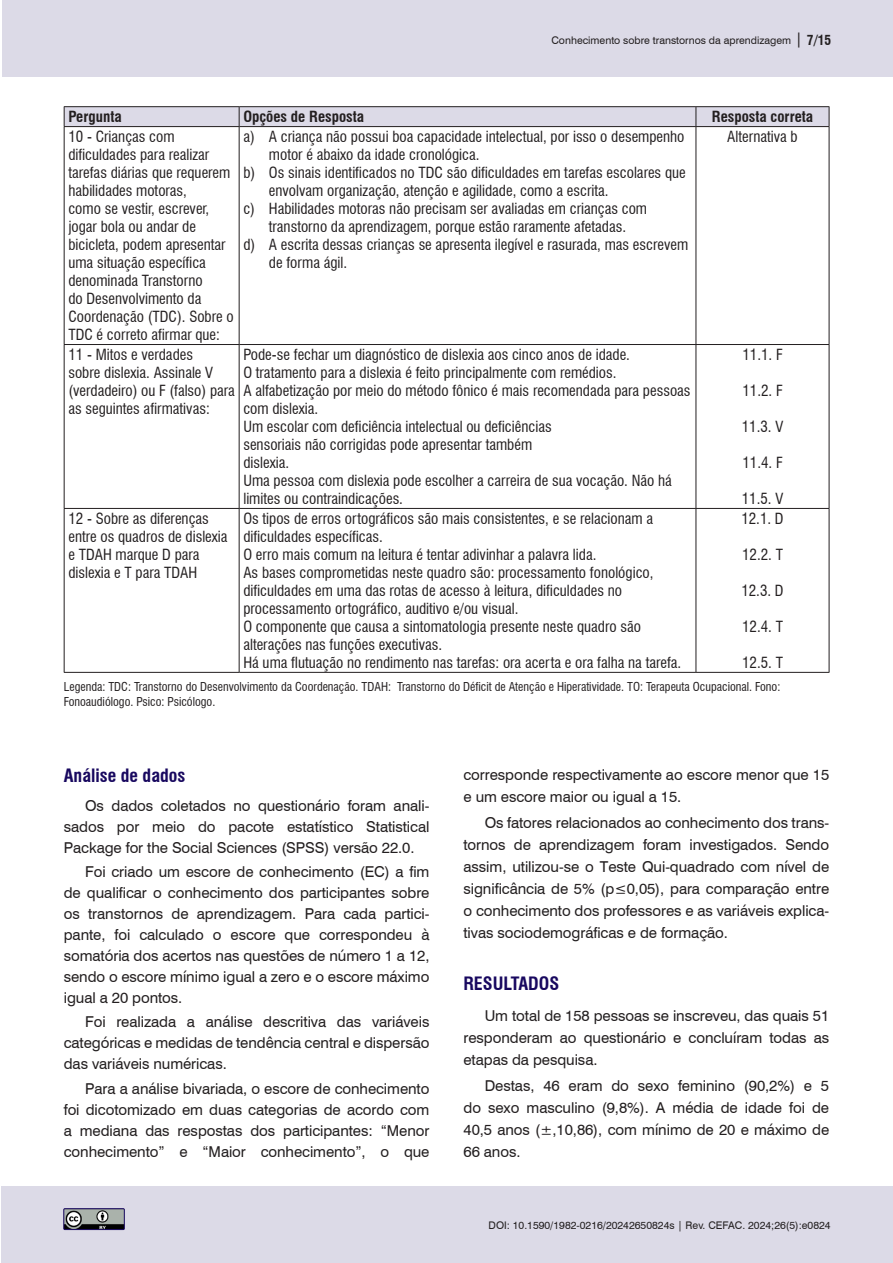
<style>
.page{position:relative;width:893px;height:1263px;background:#fff}
.page>*{position:absolute;margin:0;border:0;box-sizing:border-box;transform-origin:0 0}
.Nivel_2{font:700 condensed 18px "Swiss 721 BT";color:#18085f}
.Nivel_1{font:700 condensed 18px "Swiss 721 BT";color:#18085f}
.t1{font:condensed 15px/18px "Swiss 721 BT";color:#231f20}
.Corpo_do_texto{font:15px/21px "Swiss 721 BT";letter-spacing:-.005em;color:#231f20;text-align:justify}
.Texto_tabelas{font:700 condensed 15px "Swiss 721 BT";color:#231f20}
.Legendas{font:condensed 12px/14.4px "Swiss 721 BT";color:#231f20}
.t2{font:10.5px "Swiss 721 BT";color:#231f20}
.s1{font-size:15px}
.s2{font-weight:700;font-stretch:condensed;font-size:13.5px}
</style>
<div class="page">
<div style="left:1px;top:1186px;width:892px;height:77px;background:#dcdae7"></div>
<div style="left:2px;top:0;width:891px;height:77px;background:#dcdae7"></div>
<img style="left:65px;top:1210px;width:58px;height:18px">
<div style="left:63px;top:1208px;width:62px;height:22px;border:1px solid #18085f"></div>
<hr style="left:64px;top:106px;width:175px;height:1px;background:#231f20">
<hr style="left:239px;top:106px;width:457px;height:1px;background:#231f20">
<hr style="left:696px;top:106px;width:133px;height:1px;background:#231f20">
<div style="left:64px;top:107px;width:766px;height:20px;background:#dcdae7"></div>
<hr style="left:64px;top:126px;width:175px;height:1px;background:#231f20">
<hr style="left:239px;top:126px;width:457px;height:1px;background:#231f20">
<hr style="left:696px;top:126px;width:133px;height:1px;background:#231f20">
<hr style="left:64px;top:127px;width:1px;height:217px;background:#231f20">
<hr style="left:239px;top:127px;width:1px;height:217px;background:#231f20">
<hr style="left:696px;top:127px;width:1px;height:217px;background:#231f20">
<hr style="left:829px;top:127px;width:1px;height:217px;background:#231f20">
<hr style="left:64px;top:344px;width:175px;height:1px;background:#231f20">
<hr style="left:64px;top:345px;width:1px;height:163px;background:#231f20">
<hr style="left:239px;top:344px;width:457px;height:1px;background:#231f20">
<hr style="left:239px;top:345px;width:1px;height:163px;background:#231f20">
<hr style="left:696px;top:344px;width:133px;height:1px;background:#231f20">
<hr style="left:696px;top:345px;width:1px;height:163px;background:#231f20">
<hr style="left:829px;top:345px;width:1px;height:163px;background:#231f20">
<hr style="left:64px;top:508px;width:175px;height:1px;background:#231f20">
<hr style="left:64px;top:509px;width:1px;height:163px;background:#231f20">
<hr style="left:239px;top:508px;width:457px;height:1px;background:#231f20">
<hr style="left:239px;top:509px;width:1px;height:163px;background:#231f20">
<hr style="left:696px;top:508px;width:133px;height:1px;background:#231f20">
<hr style="left:696px;top:509px;width:1px;height:163px;background:#231f20">
<hr style="left:829px;top:509px;width:1px;height:163px;background:#231f20">
<hr style="left:64px;top:672px;width:175px;height:1px;background:#231f20">
<hr style="left:239px;top:672px;width:457px;height:1px;background:#231f20">
<hr style="left:696px;top:672px;width:133px;height:1px;background:#231f20">
<p class="t2" style="left:551px;top:33px;width:281px">Conhecimento sobre transtornos da aprendizagem <span class="s1">|</span> <span class="s2">7/15</span></p>
<p class="Texto_tabelas" style="left:68px;top:108px;width:55px">Pergunta</p>
<p class="Texto_tabelas" style="left:243px;top:108px;width:122px">Opções de Resposta</p>
<p class="Texto_tabelas" style="left:712px;top:108px;width:103px">Resposta correta</p>
<p class="t1" style="left:68px;top:128px;width:167px">10 - Crianças com dificuldades para realizar tarefas diárias que requerem habilidades motoras,<br>como se vestir, escrever, jogar bola ou andar de bicicleta, podem apresentar uma situação específica denominada Transtorno<br>do Desenvolvimento da<br>Coordenação (TDC). Sobre o<br>TDC é correto afirmar que:</p>
<p class="t1" style="left:269px;top:128px;width:417px;text-indent:-26px">a) A criança não possui boa capacidade intelectual, por isso o desempenho motor é abaixo da idade cronológica.</p>
<p class="t1" style="left:727px;top:128px;width:72px">Alternativa b</p>
<p class="t1" style="left:269px;top:164px;width:418px;text-indent:-26px">b) Os sinais identificados no TDC são dificuldades em tarefas escolares que envolvam organização, atenção e agilidade, como a escrita.</p>
<p class="t1" style="left:243px;top:200px;width:405px;text-align:center">c) Habilidades motoras não precisam ser avaliadas em crianças com transtorno da aprendizagem, porque estão raramente afetadas.</p>
<p class="t1" style="left:269px;top:236px;width:421px;text-indent:-26px">d) A escrita dessas crianças se apresenta ilegível e rasurada, mas escrevem de forma ágil.</p>
<p class="t1" style="left:68px;top:346px;width:168px">11 - Mitos e verdades<br>sobre dislexia. Assinale V (verdadeiro) ou F (falso) para as seguintes afirmativas:</p>
<p class="t1" style="left:243px;top:346px;width:388px">Pode-se fechar um diagnóstico de dislexia aos cinco anos de idade.</p>
<p class="t1" style="left:243px;top:364px;width:375px">O tratamento para a dislexia é feito principalmente com remédios.</p>
<p class="t1" style="left:243px;top:382px;width:449px">A alfabetização por meio do método fônico é mais recomendada para pessoas com dislexia.</p>
<p class="t1" style="left:243px;top:418px;width:310px">Um escolar com deficiência intelectual ou deficiências sensoriais não corrigidas pode apresentar também dislexia.</p>
<p class="t1" style="left:243px;top:472px;width:430px">Uma pessoa com dislexia pode escolher a carreira de sua vocação. Não há limites ou contraindicações.</p>
<p class="t1" style="left:742px;top:346px;width:42px">11.1. F</p>
<p class="t1" style="left:742px;top:382px;width:42px">11.2. F</p>
<p class="t1" style="left:742px;top:418px;width:43px">11.3. V</p>
<p class="t1" style="left:742px;top:454px;width:42px">11.4. F</p>
<p class="t1" style="left:742px;top:490px;width:43px">11.5. V</p>
<p class="t1" style="left:68px;top:510px;width:161px">12 - Sobre as diferenças entre os quadros de dislexia e TDAH marque D para dislexia e T para TDAH</p>
<p class="t1" style="left:243px;top:510px;width:411px">Os tipos de erros ortográficos são mais consistentes, e se relacionam a dificuldades específicas.</p>
<p class="t1" style="left:741px;top:510px;width:44px">12.1. D</p>
<p class="t1" style="left:742px;top:546px;width:42px">12.2. T</p>
<p class="t1" style="left:741px;top:582px;width:44px">12.3. D</p>
<p class="t1" style="left:742px;top:618px;width:42px">12.4. T</p>
<p class="t1" style="left:742px;top:654px;width:42px">12.5. T</p>
<p class="Legendas" style="left:64px;top:680px;width:718px">Legenda: TDC: Transtorno do Desenvolvimento da Coordenação. TDAH: Transtorno do Déficit de Atenção e Hiperatividade. TO: Terapeuta Ocupacional. Fono:<br>Fonoaudiólogo. Psico: Psicólogo.</p>
<p class="t1" style="left:243px;top:546px;width:355px">O erro mais comum na leitura é tentar adivinhar a palavra lida.</p>
<p class="t1" style="left:243px;top:564px;width:412px">As bases comprometidas neste quadro são: processamento fonológico, dificuldades em uma das rotas de acesso à leitura, dificuldades no processamento ortográfico, auditivo e/ou visual.</p>
<p class="t1" style="left:243px;top:618px;width:399px">O componente que causa a sintomatologia presente neste quadro são alterações nas funções executivas.</p>
<p class="t1" style="left:243px;top:654px;width:439px">Há uma flutuação no rendimento nas tarefas: ora acerta e ora falha na tarefa.</p>
<p class="Nivel_2" style="left:64px;top:765px;width:123px">Análise de dados</p>
<p class="Corpo_do_texto" style="left:64px;top:794px;width:367px;text-indent:21px">Os dados coletados no questionário foram anali&shy;sados por meio do pacote estatístico Statistical Package for the Social Sciences (SPSS) versão 22.0.</p>
<p class="Corpo_do_texto" style="left:64px;top:860px;width:367px;text-indent:21px">Foi criado um escore de conhecimento (EC) a fim de qualificar o conhecimento dos participantes sobre os transtornos de aprendizagem. Para cada partici&shy;pante, foi calculado o escore que correspondeu à somatória dos acertos nas questões de número 1 a 12, sendo o escore mínimo igual a zero e o escore máximo igual a 20 pontos.</p>
<p class="Corpo_do_texto" style="left:64px;top:1011px;width:367px;text-indent:21px">Foi realizada a análise descritiva das variáveis categóricas e medidas de tendência central e dispersão das variáveis numéricas.</p>
<p class="Corpo_do_texto" style="left:64px;top:1077px;width:367px;text-indent:21px">Para a análise bivariada, o escore de conhecimento foi dicotomizado em duas categorias de acordo com a mediana das respostas dos participantes: “Menor conhecimento” e “Maior conhecimento”, o que</p>
<p class="Corpo_do_texto" style="left:463px;top:763px;width:367px;line-height:21.9px">corresponde respectivamente ao escore menor que 15 e um escore maior ou igual a 15.</p>
<p class="Corpo_do_texto" style="left:463px;top:811px;width:367px;line-height:21.9px;text-indent:21px">Os fatores relacionados ao conhecimento dos trans&shy;tornos de aprendizagem foram investigados. Sendo assim, utilizou-se o Teste Qui-quadrado com nível de significância de 5% (p≤0,05), para comparação entre o conhecimento dos professores e as variáveis explica&shy;tivas sociodemográficas e de formação.</p>
<p class="Nivel_1" style="left:463px;top:973px;width:97px">RESULTADOS</p>
<p class="Corpo_do_texto" style="left:463px;top:1004px;width:367px;line-height:21.9px;text-indent:21px">Um total de 158 pessoas se inscreveu, das quais 51 responderam ao questionário e concluíram todas as etapas da pesquisa.</p>
<p class="Corpo_do_texto" style="left:463px;top:1074px;width:367px;line-height:21.9px;text-indent:21px">Destas, 46 eram do sexo feminino (90,2%) e 5 do sexo masculino (9,8%). A média de idade foi de 40,5 anos (±,10,86), com mínimo de 20 e máximo de 66 anos.</p>
<p class="t2" style="left:489px;top:1218px;width:343px">DOI: 10.1590/1982-0216/20242650824s | Rev. CEFAC. 2024;26(5):e0824</p>
</div>
